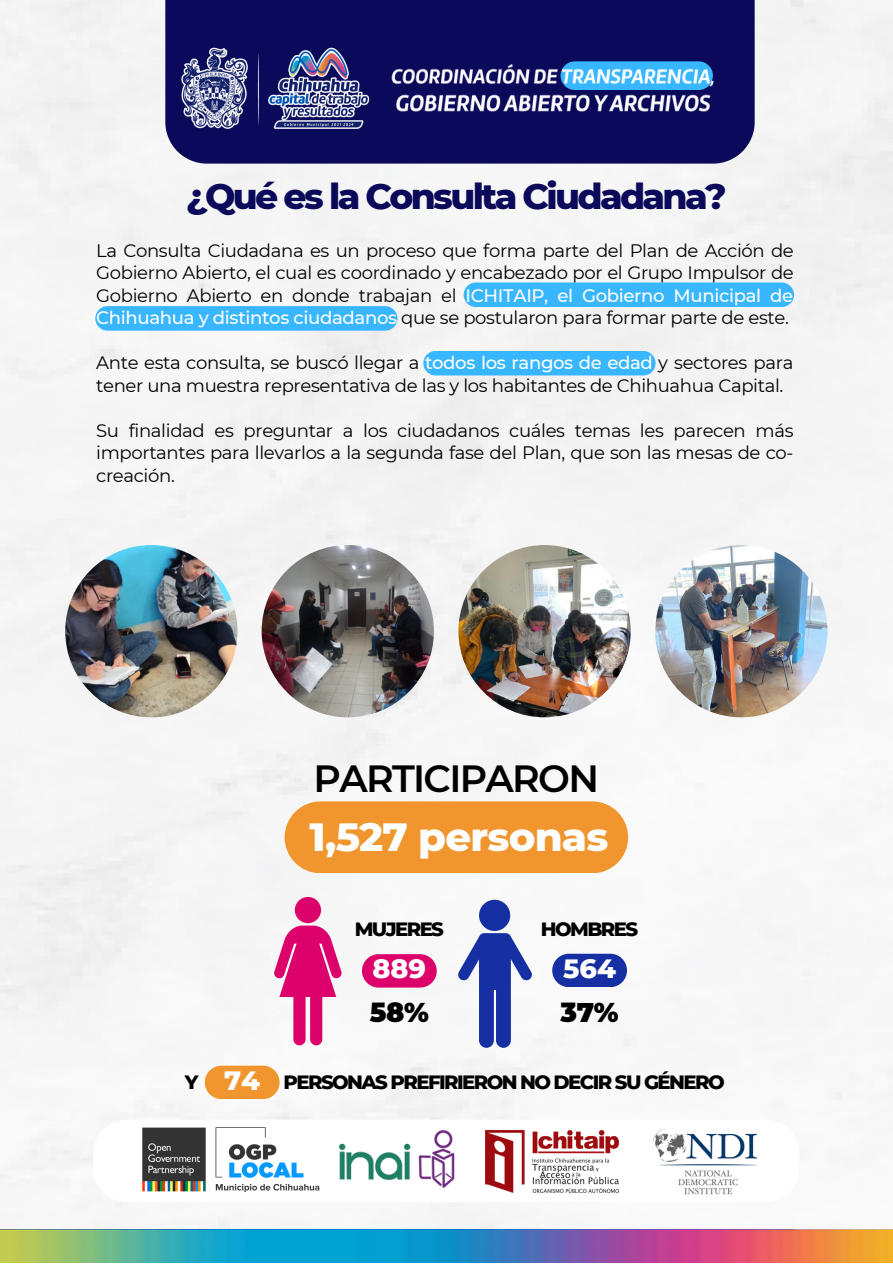
<style>
.page{position:relative;width:893px;height:1264px;background:#fff}
.page>*{position:absolute;margin:0;border:0;box-sizing:border-box;transform-origin:0 0}
.t1{font:800 40.2px "Montserrat";letter-spacing:-.02em;color:#fff}
.t2{font:600 37.8px "Montserrat";letter-spacing:-.045em;color:#000}
.t3{font:800 36px "Montserrat";letter-spacing:-.075em;color:#0b0959}
.t4{font:900 27px "Montserrat";color:#000}
.t5{font:800 27px "Montserrat";color:#fff}
.t6{font:800 19.65px "Montserrat";letter-spacing:-.08em;color:#000}
.t7{font:18px/22.5px "Montserrat";letter-spacing:-.02em;color:#000;text-align:justify}
.s1{font-weight:500;color:#fff}
.s2{font-size:27px;color:#fff}
</style>
<div class="page">
<div style="left:0;top:0;width:892px;height:1229px;background:#f6f6f6"></div>
<img style="left:0;top:1229px;width:892px;height:33px">
<div style="left:165px;top:0;width:589px;height:164px;background:#0b0959"></div>
<img style="left:181px;top:48px;width:189px;height:81px">
<img style="left:391px;top:61px;width:323px;height:51px">
<img style="left:65px;top:545px;width:172px;height:172px;border-radius:50%">
<img style="left:261px;top:545px;width:173px;height:172px;border-radius:50%">
<img style="left:655px;top:545px;width:172px;height:172px;border-radius:50%">
<img style="left:458px;top:545px;width:172px;height:172px;border-radius:50%">
<svg style="left:93px;top:1119px;width:705px;height:82px"></svg>
<img style="left:141px;top:1127px;width:179px;height:64px">
<img style="left:485px;top:1130px;width:133px;height:62px">
<img style="left:336px;top:1120px;width:121px;height:76px">
<img style="left:647px;top:1127px;width:123px;height:69px">
<div style="left:284px;top:801px;width:344px;height:72px;background:#f1962f;border-radius:36px"></div>
<div style="left:295px;top:896px;width:26px;height:27px;background:#dd026b;border-radius:50%"></div>
<svg style="left:274px;top:925px;width:67px;height:120px"></svg>
<svg style="left:457px;top:899px;width:75px;height:148px"></svg>
<div style="left:362px;top:954px;width:74px;height:33px;background:#dd026b;border-radius:17px"></div>
<div style="left:552px;top:953px;width:75px;height:34px;background:#162fa2;border-radius:17px"></div>
<div style="left:205px;top:1065px;width:74px;height:34px;background:#f1962f;border-radius:17px"></div>
<div style="left:423px;top:351px;width:232px;height:24px;background:#38b6ff;border-radius:12px"></div>
<div style="left:463px;top:282px;width:331px;height:25px;background:#38b6ff;border-radius:12px"></div>
<div style="left:95px;top:306px;width:302px;height:25px;background:#38b6ff;border-radius:12px"></div>
<h3 class="t3" style="left:186px;top:174px;width:541px">¿Qué es la Consulta Ciudadana?</h3>
<p class="t7" style="left:96px;top:239px;width:699px">La Consulta Ciudadana es un proceso que forma parte del Plan de Acción de Gobierno Abierto, el cual es coordinado y encabezado por el Grupo Impulsor de Gobierno Abierto en donde trabajan el <span class="s1">ICHITAIP, el Gobierno Municipal de Chihuahua y distintos ciudadanos</span> que se postularon para formar parte de este.</p>
<p class="t7" style="left:96px;top:352px;width:698px">Ante esta consulta, se buscó llegar a <span class="s1">todos los rangos de edad</span> y sectores para tener una muestra representativa de las y los habitantes de Chihuahua Capital.</p>
<p class="t7" style="left:96px;top:419px;width:698px">Su finalidad es preguntar a los ciudadanos cuáles temas les parecen más importantes para llevarlos a la segunda fase del Plan, que son las mesas de co&shy;creación.</p>
<h2 class="t2" style="left:313px;top:755px;width:287px">PARTICIPARON</h2>
<h1 class="t1" style="left:309px;top:812px;width:300px">1,527 personas</h1>
<p class="t6" style="left:354px;top:917px;width:91px">MUJERES</p>
<p class="t6" style="left:541px;top:916px;width:99px">HOMBRES</p>
<h3 class="t5" style="left:372px;top:952px;width:55px">889</h3>
<h3 class="t5" style="left:563px;top:951px;width:54px">564</h3>
<h3 class="t4" style="left:370px;top:995px;width:61px">58%</h3>
<h3 class="t4" style="left:560px;top:995px;width:60px">37%</h3>
<p class="t6" style="left:185px;top:1069px;width:541px">Y <span class="s2">74</span> PERSONAS PREFIRIERON NO DECIR SU GÉNERO</p>
</div>
